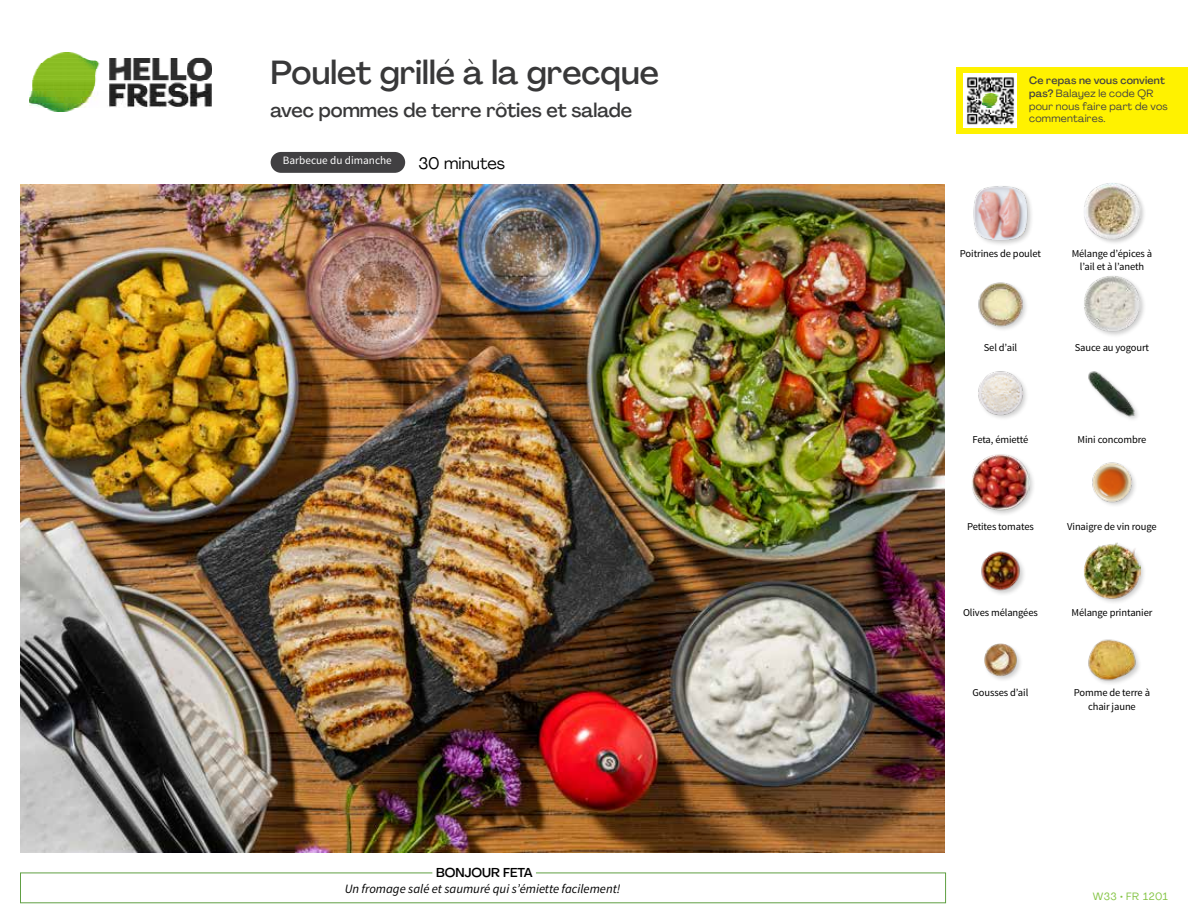
<style>
.page{position:relative;width:1188px;height:918px;background:#fff}
.page>*{position:absolute;margin:0;border:0;box-sizing:border-box;transform-origin:0 0}
.t1{font:500 33px "Agrandir";color:#383839}
.t2{font:500 19.5px "Agrandir";color:#383839}
.t3{font:16.5px "Agrandir";color:#000}
.t4{font:italic 12.75px "Source Sans Pro";color:#000}
.t5{font:500 12.75px "Agrandir";color:#000}
.t6{font:11.25px "Source Sans Pro";color:#fff}
.t7{font:10.5px/13.5px "Source Sans Pro";letter-spacing:-.01em;color:#000;text-align:center}
.t8{font:10.5px/12.8px "Agrandir";letter-spacing:.02em;color:#414042}
.t9{font:10.5px "Agrandir";letter-spacing:.05em;color:#82c341}
.s1{font-weight:500}
</style>
<div class="page">
<img style="left:30px;top:53px;width:181px;height:59px">
<div style="left:20px;top:873px;width:926px;height:30px;border:1px solid #609f43"></div>
<div style="left:432px;top:865px;width:104px;height:15px;background:#fff"></div>
<img style="left:21px;top:184px;width:924px;height:668px">
<div style="left:271px;top:152px;width:134px;height:21px;background:#414042;border-radius:10px"></div>
<img style="left:1088px;top:639px;width:51px;height:45px">
<img style="left:984px;top:643px;width:37px;height:37px">
<div style="left:1083px;top:541px;width:64px;height:64px;background:#000;opacity:.2"></div>
<img style="left:1083px;top:542px;width:58px;height:58px">
<img style="left:981px;top:551px;width:43px;height:43px">
<img style="left:1092px;top:462px;width:43px;height:43px">
<div style="left:971px;top:453px;width:64px;height:64px;background:#000;opacity:.2"></div>
<img style="left:972px;top:453px;width:57px;height:58px">
<img style="left:1088px;top:371px;width:50px;height:48px">
<img style="left:978px;top:371px;width:49px;height:47px">
<div style="left:1083px;top:274px;width:64px;height:65px;background:#000;opacity:.2"></div>
<img style="left:1083px;top:276px;width:58px;height:57px">
<img style="left:978px;top:282px;width:48px;height:48px">
<div style="left:1083px;top:182px;width:64px;height:64px;background:#000;opacity:.2"></div>
<img style="left:1083px;top:182px;width:58px;height:58px">
<div style="left:973px;top:184px;width:61px;height:64px;background:#000;opacity:.2"></div>
<img style="left:973px;top:185px;width:56px;height:57px">
<div style="left:956px;top:67px;width:232px;height:67px;background:#fff200"></div>
<img style="left:964px;top:74px;width:52px;height:54px">
<svg style="left:982px;top:93px;width:16px;height:14px"></svg>
<h1 class="t1" style="left:271px;top:52px;width:390px">Poulet grillé à la grecque</h1>
<h2 class="t2" style="left:271px;top:98px;width:363px">avec pommes de terre rôties et salade</h2>
<h3 class="t3" style="left:418px;top:153px;width:88px">30 minutes</h3>
<p class="t6" style="left:283px;top:154px;width:110px">Barbecue du dimanche</p>
<p class="t5" style="left:436px;top:864px;width:98px">BONJOUR FETA</p>
<p class="t4" style="left:345px;top:881px;width:277px">Un fromage salé et saumuré qui s’émiette facilement!</p>
<p class="t8" style="left:1029px;top:74px;width:140px"><span class="s1">Ce repas ne vous convient pas?</span> Balayez le code QR pour nous faire part de vos commentaires.</p>
<p class="t7" style="left:960px;top:246px;width:83px">Poitrines de poulet</p>
<p class="t7" style="left:984px;top:341px;width:35px">Sel d’ail</p>
<p class="t7" style="left:1072px;top:246px;width:82px">Mélange d’épices à l’ail et à l’aneth</p>
<p class="t7" style="left:1075px;top:341px;width:76px">Sauce au yogourt</p>
<p class="t7" style="left:972px;top:433px;width:58px">Feta, émietté</p>
<p class="t7" style="left:1078px;top:433px;width:70px">Mini concombre</p>
<p class="t7" style="left:967px;top:520px;width:68px">Petites tomates</p>
<p class="t7" style="left:1067px;top:520px;width:91px">Vinaigre de vin rouge</p>
<p class="t7" style="left:963px;top:606px;width:76px">Olives mélangées</p>
<p class="t7" style="left:973px;top:686px;width:57px">Gousses d’ail</p>
<p class="t7" style="left:1071px;top:606px;width:82px">Mélange printanier</p>
<p class="t7" style="left:1074px;top:686px;width:78px">Pomme de terre à chair jaune</p>
<p class="t9" style="left:1093px;top:890px;width:77px">W33 • FR 1201</p>
</div>
